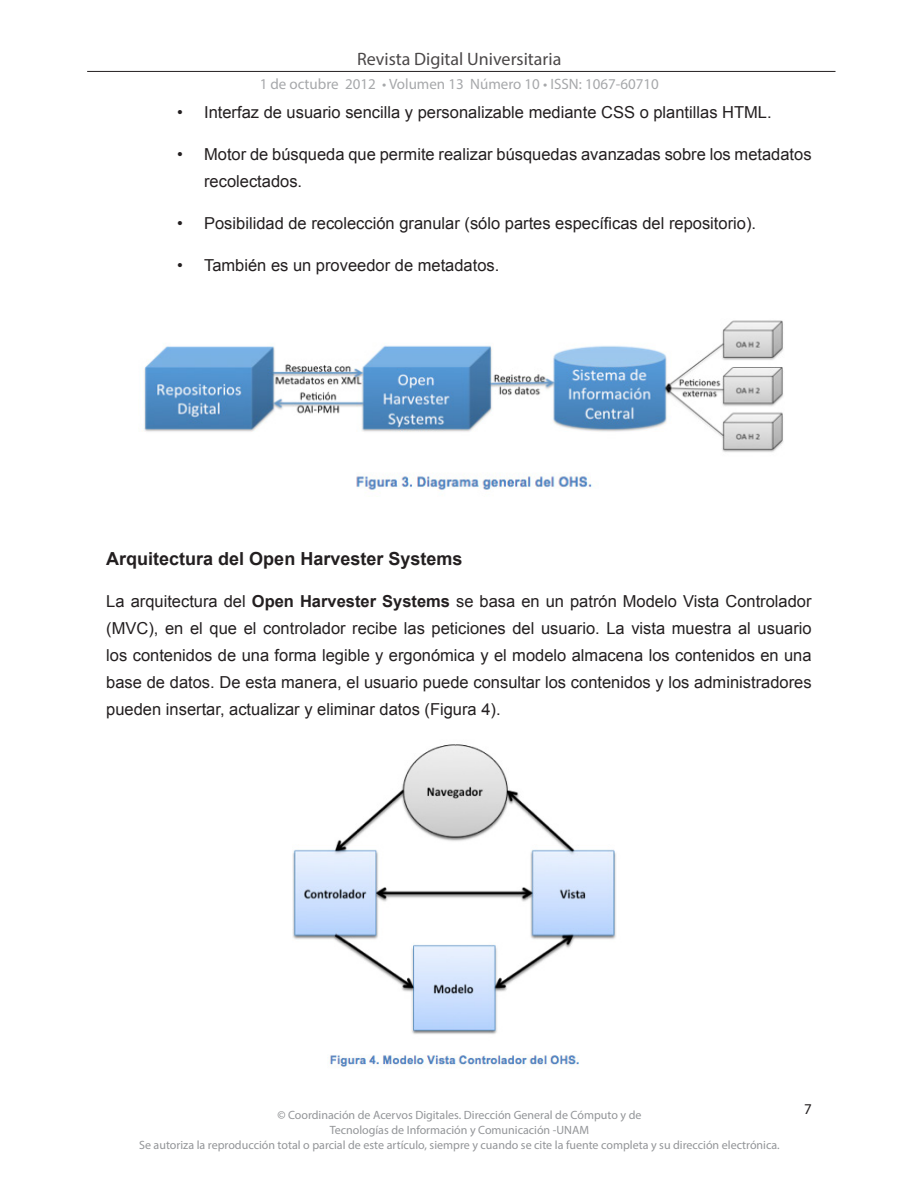
<style>
.page{position:relative;width:918px;height:1188px;background:#fff}
.page>*{position:absolute;margin:0;border:0;box-sizing:border-box;transform-origin:0 0}
.t1{font:700 18px "Arial";color:#231f20}
.t2{font:18px "Myriad Pro";color:#231f20}
.t3{font:16.5px/27px "Arial";color:#231f20}
.t4{font:15px "Myriad Pro";color:#939598}
.t5{font:15px "Myriad Pro";color:#231f20}
.t6{font:12px/15px "Myriad Pro";color:#939598;text-align:center}
.s1{font-weight:700}
.s2{color:#808285}
</style>
<div class="page">
<hr style="left:87px;top:71px;width:749px;height:1px;background:#231f20">
<img style="left:144px;top:320px;width:640px;height:170px">
<img style="left:292px;top:744px;width:324px;height:324px">
<p class="t2" style="left:357px;top:48px;width:206px">Revista Digital Universitaria</p>
<p class="t4" style="left:259px;top:75px;width:401px">1 de octubre 2012 • Volumen 13 Número 10 • ISSN: 1067-60710</p>
<p class="t3" style="left:177px;top:99px;width:596px">• Interfaz de usuario sencilla y personalizable mediante CSS o plantillas HTML.</p>
<p class="t3" style="left:204px;top:141px;width:609px;text-indent:-27px">• Motor de búsqueda que permite realizar búsquedas avanzadas sobre los metadatos recolectados.</p>
<p class="t3" style="left:177px;top:210px;width:581px">• Posibilidad de recolección granular (sólo partes específicas del repositorio).</p>
<p class="t3" style="left:177px;top:252px;width:324px">• También es un proveedor de metadatos.</p>
<p class="t1" style="left:106px;top:547px;width:358px">Arquitectura del Open Harvester Systems</p>
<p class="t3" style="left:106px;top:588px;width:707px;text-align:justify">La arquitectura del <span class="s1">Open Harvester Systems</span> se basa en un patrón Modelo Vista Controlador (MVC), en el que el controlador recibe las peticiones del usuario. La vista muestra al usuario los contenidos de una forma legible y ergonómica y el modelo almacena los contenidos en una base de datos. De esta manera, el usuario puede consultar los contenidos y los administradores pueden insertar, actualizar y eliminar datos (Figura 4).</p>
<p class="t6" style="left:139px;top:1108px;width:642px"><span class="s2">©</span> Coordinación de Acervos Digitales. Dirección General de Cómputo y de<br>Tecnologías de Información y Comunicación -UNAM<br>Se autoriza la reproducción total o parcial de este artículo, siempre y cuando se cite la fuente completa y su dirección electrónica.</p>
<p class="t5" style="left:804px;top:1100px;width:9px">7</p>
</div>
